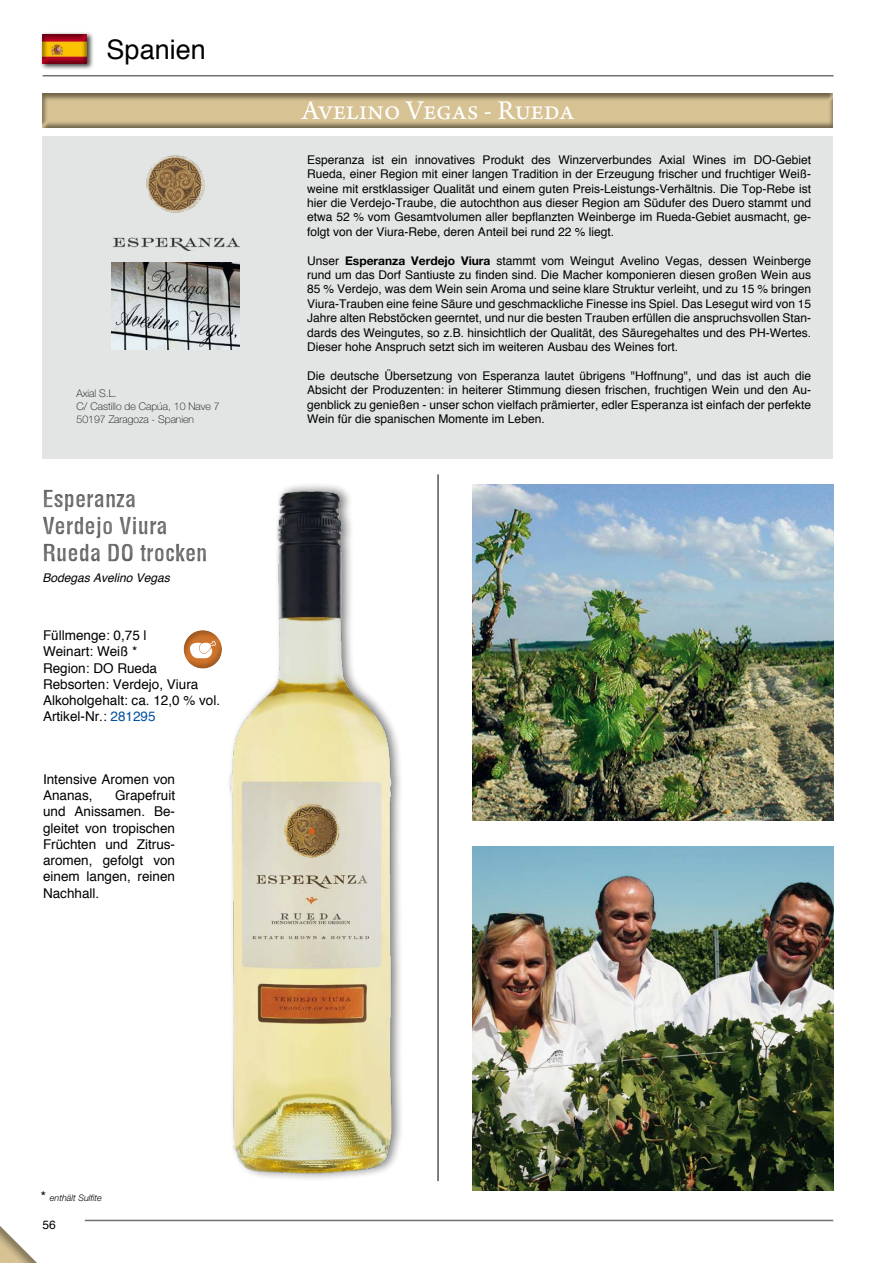
<style>
.page{position:relative;width:893px;height:1263px;background:#fff}
.page>*{position:absolute;margin:0;border:0;box-sizing:border-box;transform-origin:0 0}
.t1{font:28.5px "Arno Pro";letter-spacing:-.005em;color:#fff}
.t2{font:27px "Helvetica";color:#000}
.t3{font:700 condensed 22.5px/27px "Helvetica";color:#7b7c7e}
.t4{font:13.5px/16.2px "Helvetica";color:#000}
.t5{font:12px/14.4px "Helvetica";color:#000;text-align:justify}
.t6{font:italic 12px "Helvetica";color:#000}
.t7{font:100 10.5px "Helvetica Neue LT Pro";color:#000}
.t8{font:italic 300 9px "Helvetica Neue LT Pro";color:#000}
.s1{color:#00519e}
.s2{font-family:"Helvetica Neue LT Pro";font-weight:700}
.s3{font-family:"Helvetica";font-weight:400;font-style:normal;font-size:13.5px}
</style>
<div class="page">
<div style="left:40px;top:31px;width:54px;height:39px;background:#000;opacity:.75"></div>
<div style="left:40px;top:33px;width:50px;height:33px;background:#000;opacity:.5"></div>
<hr style="left:85px;top:1220px;width:748px;height:1px;background:#707172">
<hr style="left:43px;top:75px;width:790px;height:1px;background:#707172">
<div style="left:43px;top:137px;width:790px;height:322px;background:#e3e4e4"></div>
<div style="left:41px;top:92px;width:795px;height:38px;background:#000;opacity:.5"></div>
<img style="left:112px;top:155px;width:128px;height:95px">
<div style="left:32px;top:482px;width:189px;height:87px;background:#000;opacity:.5"></div>
<img style="left:217px;top:486px;width:184px;height:693px">
<img style="left:472px;top:485px;width:361px;height:336px">
<img style="left:472px;top:846px;width:361px;height:345px">
<img style="left:112px;top:263px;width:127px;height:87px">
<svg style="left:0;top:1226px;width:37px;height:37px"></svg>
<hr style="left:438px;top:474px;width:1px;height:707px;background:#000">
<div style="left:183px;top:629px;width:41px;height:42px;background:#000;opacity:.25"></div>
<p class="t2" style="left:107px;top:29px;width:101px">Spanien</p>
<p class="t7" style="left:77px;top:388px;width:42px">Axial S.L.</p>
<p class="t7" style="left:77px;top:400px;width:145px">C/ Castillo de Capúa, 10 Nave 7</p>
<p class="t7" style="left:77px;top:413px;width:119px">50197 Zaragoza - Spanien</p>
<h3 class="t3" style="left:43px;top:485px;width:166px">Esperanza<br>Verdejo Viura<br>Rueda DO trocken</h3>
<p class="t6" style="left:43px;top:569px;width:133px">BodegasAvelinoVegas</p>
<p class="t4" style="left:43px;top:628px;width:105px">Füllmenge: 0,75 l</p>
<p class="t4" style="left:43px;top:644px;width:96px">Weinart: Weiß *</p>
<p class="t4" style="left:43px;top:660px;width:116px">Region: DO Rueda</p>
<p class="t4" style="left:43px;top:676px;width:157px">Rebsorten: Verdejo, Viura</p>
<p class="t4" style="left:43px;top:692px;width:179px">Alkoholgehalt: ca. 12,0 % vol.</p>
<p class="t4" style="left:43px;top:709px;width:114px">Artikel-Nr.: <span class="s1">281295</span></p>
<p class="t4" style="left:43px;top:772px;width:134px">Intensive Aromen von<br>Ananas,</p>
<p class="t4" style="left:43px;top:788px;width:134px;text-align:justify;text-indent:72px">Grapefruit und Anissamen. Be&shy;gleitet von tropischen Früchten und Zitrus&shy;aromen, gefolgt von einem langen, reinen Nachhall.</p>
<p class="t1" style="left:302px;top:94px;width:274px">Avelino Vegas - Rueda</p>
<p class="t5" style="left:307px;top:153px;width:505px">Esperanza ist ein innovatives Produkt des Winzerverbundes Axial Wines im DO-Gebiet Rueda, einer Region mit einer langen Tradition in der Erzeugung frischer und fruchtiger Weiß&shy;weine mit erstklassiger Qualität und einem guten Preis-Leistungs-Verhältnis. Die Top-Rebe ist hier die Verdejo-Traube, die autochthon aus dieser Region am Südufer des Duero stammt und etwa 52 % vom Gesamtvolumen aller bepflanzten Weinberge im Rueda-Gebiet ausmacht, ge&shy;folgt von der Viura-Rebe, deren Anteil bei rund 22 % liegt.</p>
<p class="t5" style="left:307px;top:254px;width:505px">Unser <span class="s2">Esperanza Verdejo Viura</span> stammt vom Weingut Avelino Vegas, dessen Weinberge rund um das Dorf Santiuste zu finden sind. Die Macher komponieren diesen großen Wein aus 85 % Verdejo, was dem Wein sein Aroma und seine klare Struktur verleiht, und zu 15 % bringen Viura-Trauben eine feine Säure und geschmackliche Finesse ins Spiel. Das Lesegut wird von 15<br>Jahre alten Rebstöcken geerntet, und nur die besten Trauben erfüllen die anspruchsvollen Stan&shy;dards des Weingutes, so z.B. hinsichtlich der Qualität, des Säuregehaltes und des PH-Wertes.<br>Dieser hohe Anspruch setzt sich im weiteren Ausbau des Weines fort.</p>
<p class="t5" style="left:307px;top:369px;width:505px">Die deutsche Übersetzung von Esperanza lautet übrigens "Hoffnung", und das ist auch die Absicht der Produzenten: in heiterer Stimmung diesen frischen, fruchtigen Wein und den Au&shy;genblick zu genießen - unser schon vielfach prämierter, edler Esperanza ist einfach der perfekte Wein für die spanischen Momente im Leben.</p>
<p class="t8" style="left:41px;top:1192px;width:63px"><span class="s3">*</span> enthält Sulfite</p>
<p class="t5" style="left:43px;top:1218px;width:15px">56</p>
</div>
